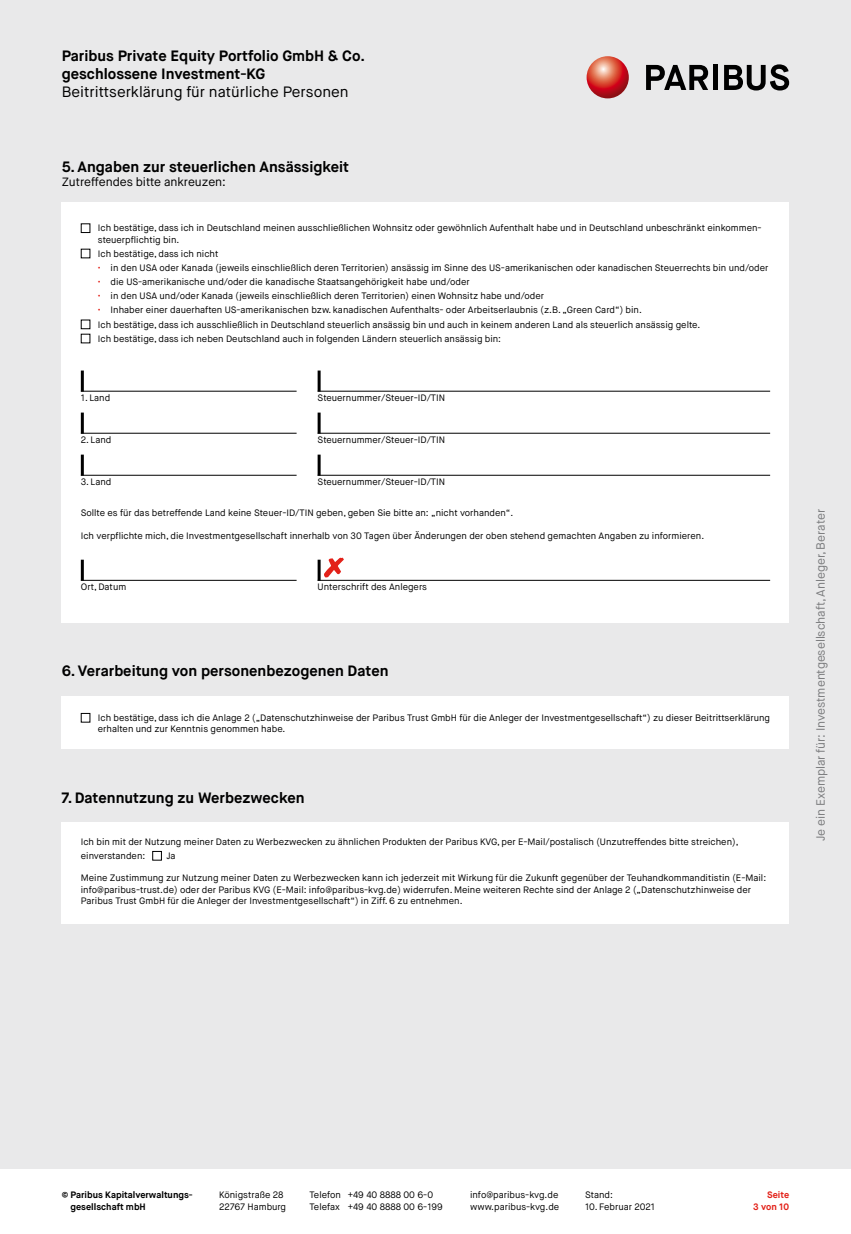
<style>
.page{position:relative;width:851px;height:1234px;background:#fff}
.page>*{position:absolute;margin:0;border:0;box-sizing:border-box;transform-origin:0 0}
.t1{font:700 15px/18px "Maison Neue";color:#000}
.t2{font:15px "Maison Neue";color:#000}
.t3{font:12px "Maison Neue";letter-spacing:-.005em;color:#7b7c7e}
.t4{font:12px "Maison Neue";letter-spacing:-.005em;color:#000}
.t5{font:9.3px/11.1px "Maison Neue";color:#000}
.t6{font:700 9.3px/11.1px "Maison Neue";color:#000}
.t7{font:700 9.3px/11.1px "Maison Neue";color:#e32119;text-align:right}
.s1{color:#e32119}
</style>
<div class="page">
<div style="left:0;top:0;width:850px;height:1168px;background:#e9e9ea"></div>
<svg style="left:586px;top:56px;width:42px;height:42px"></svg>
<svg style="left:646px;top:65px;width:62px;height:25px"></svg>
<hr style="left:713px;top:65px;width:4px;height:25px;background:#000">
<svg style="left:724px;top:64px;width:65px;height:26px"></svg>
<div style="left:62px;top:696px;width:727px;height:52px;background:#fff"></div>
<div style="left:81px;top:713px;width:9px;height:9px;border:1px solid #000"></div>
<div style="left:62px;top:822px;width:727px;height:101px;background:#fff"></div>
<div style="left:152px;top:850px;width:10px;height:10px;border:1px solid #000"></div>
<div style="left:62px;top:202px;width:727px;height:420px;background:#fff"></div>
<div style="left:81px;top:223px;width:9px;height:10px;border:1px solid #000"></div>
<div style="left:81px;top:319px;width:9px;height:10px;border:1px solid #000"></div>
<hr style="left:81px;top:370px;width:3px;height:21px;background:#000">
<hr style="left:81px;top:391px;width:215px;height:1px;background:#000">
<hr style="left:317px;top:370px;width:3px;height:21px;background:#000">
<hr style="left:317px;top:391px;width:453px;height:1px;background:#000">
<hr style="left:81px;top:412px;width:3px;height:21px;background:#000">
<hr style="left:81px;top:433px;width:215px;height:1px;background:#000">
<hr style="left:317px;top:412px;width:3px;height:21px;background:#000">
<hr style="left:317px;top:433px;width:453px;height:1px;background:#000">
<hr style="left:81px;top:454px;width:3px;height:21px;background:#000">
<hr style="left:81px;top:475px;width:215px;height:1px;background:#000">
<hr style="left:317px;top:454px;width:3px;height:21px;background:#000">
<hr style="left:317px;top:475px;width:453px;height:1px;background:#000">
<hr style="left:81px;top:559px;width:3px;height:21px;background:#000">
<hr style="left:81px;top:580px;width:215px;height:1px;background:#000">
<hr style="left:317px;top:559px;width:3px;height:21px;background:#000">
<hr style="left:317px;top:580px;width:453px;height:1px;background:#000">
<svg style="left:323px;top:557px;width:22px;height:23px"></svg>
<h1 class="t1" style="left:62px;top:47px;width:305px">Paribus Private Equity Portfolio GmbH &amp; Co. geschlossene Investment-KG</h1>
<h1 class="t2" style="left:62px;top:83px;width:288px">Beitrittserklärung für natürliche Personen</h1>
<h1 class="t1" style="left:62px;top:158px;width:289px">5. Angaben zur steuerlichen Ansässigkeit</h1>
<p class="t4" style="left:62px;top:175px;width:166px">Zutreffendes bitte ankreuzen:</p>
<p class="t5" style="left:98px;top:223px;width:665px">Ich bestätige, dass ich in Deutschland meinen ausschließlichen Wohnsitz oder gewöhnlich Aufenthalt habe und in Deutschland unbeschränkt einkommen&shy;steuerpflichtig bin.</p>
<p class="t5" style="left:98px;top:248px;width:122px">Ich bestätige, dass ich nicht</p>
<p class="t5" style="left:98px;top:262px;width:672px"><span class="s1">•</span> in den USA oder Kanada (jeweils einschließlich deren Territorien) ansässig im Sinne des US-amerikanischen oder kanadischen Steuerrechts bin und/oder</p>
<p class="t5" style="left:98px;top:276px;width:373px"><span class="s1">•</span> die US-amerikanische und/oder die kanadische Staatsangehörigkeit habe und/oder</p>
<p class="t5" style="left:98px;top:290px;width:447px"><span class="s1">•</span> in den USA und/oder Kanada (jeweils einschließlich deren Territorien) einen Wohnsitz habe und/oder</p>
<p class="t5" style="left:98px;top:303px;width:603px;line-height:14.1px"><span class="s1">•</span> Inhaber einer dauerhaften US-amerikanischen bzw. kanadischen Aufenthalts- oder Arbeitserlaubnis (z.B. „Green Card“) bin.<br>Ich bestätige, dass ich ausschließlich in Deutschland steuerlich ansässig bin und auch in keinem anderen Land als steuerlich ansässig gelte.<br>Ich bestätige, dass ich neben Deutschland auch in folgenden Ländern steuerlich ansässig bin:</p>
<p class="t5" style="left:81px;top:392px;width:31px">1. Land</p>
<p class="t5" style="left:317px;top:392px;width:129px">Steuernummer/Steuer-ID/TIN</p>
<p class="t5" style="left:81px;top:434px;width:32px">2. Land</p>
<p class="t5" style="left:317px;top:434px;width:129px">Steuernummer/Steuer-ID/TIN</p>
<p class="t5" style="left:81px;top:476px;width:32px">3. Land</p>
<p class="t5" style="left:317px;top:476px;width:129px">Steuernummer/Steuer-ID/TIN</p>
<p class="t5" style="left:81px;top:507px;width:434px">Sollte es für das betreffende Land keine Steuer-ID/TIN geben, geben Sie bitte an: „nicht vorhanden“.</p>
<p class="t5" style="left:81px;top:530px;width:625px">Ich verpflichte mich, die Investmentgesellschaft innerhalb von 30 Tagen über Änderungen der oben stehend gemachten Angaben zu informieren.</p>
<p class="t5" style="left:81px;top:581px;width:47px">Ort, Datum</p>
<p class="t5" style="left:317px;top:581px;width:111px">Unterschrift des Anlegers</p>
<h1 class="t1" style="left:62px;top:662px;width:328px">6. Verarbeitung von personenbezogenen Daten</h1>
<p class="t5" style="left:98px;top:712px;width:673px">Ich bestätige, dass ich die Anlage 2 („Datenschutzhinweise der Paribus Trust GmbH für die Anleger der Investmentgesellschaft“) zu dieser Beitrittserklärung erhalten und zur Kenntnis genommen habe.</p>
<h1 class="t1" style="left:62px;top:788px;width:244px">7. Datennutzung zu Werbezwecken</h1>
<p class="t5" style="left:81px;top:834px;width:659px;line-height:14.1px">Ich bin mit der Nutzung meiner Daten zu Werbezwecken zu ähnlichen Produkten der Paribus KVG, per E-Mail/postalisch (Unzutreffendes bitte streichen), einverstanden:</p>
<p class="t5" style="left:166px;top:850px;width:11px">Ja</p>
<p class="t5" style="left:81px;top:872px;width:686px">Meine Zustimmung zur Nutzung meiner Daten zu Werbezwecken kann ich jederzeit mit Wirkung für die Zukunft gegenüber der Teuhandkommanditistin (E-Mail: info@paribus-trust.de) oder der Paribus KVG (E-Mail: info@paribus-kvg.de) widerrufen. Meine weiteren Rechte sind der Anlage 2 („Datenschutzhinweise der<br>Paribus Trust GmbH für die Anleger der Investmentgesellschaft“) in Ziff. 6 zu entnehmen.</p>
<p class="t3" style="left:813px;top:841px;width:333px;rotate:-90deg">Je ein Exemplar für: Investmentgesellschaft, Anleger, Berater</p>
<p class="t6" style="left:70px;top:1189px;width:123px;text-indent:-9px">© Paribus Kapitalverwaltungs&shy;gesellschaft mbH</p>
<p class="t5" style="left:219px;top:1189px;width:68px">Königstraße 28<br>22767 Hamburg</p>
<p class="t5" style="left:309px;top:1189px;width:135px">Telefon +49 40 8888 00 6-0<br>Telefax +49 40 8888 00 6-199</p>
<p class="t5" style="left:470px;top:1189px;width:91px">info@paribus-kvg.de www.paribus-kvg.de</p>
<p class="t5" style="left:585px;top:1189px;width:29px">Stand:</p>
<p class="t5" style="left:585px;top:1200px;width:72px">10. Februar 2021</p>
<p class="t7" style="left:753px;top:1189px;width:37px">Seite<br>3 von 10</p>
</div>
